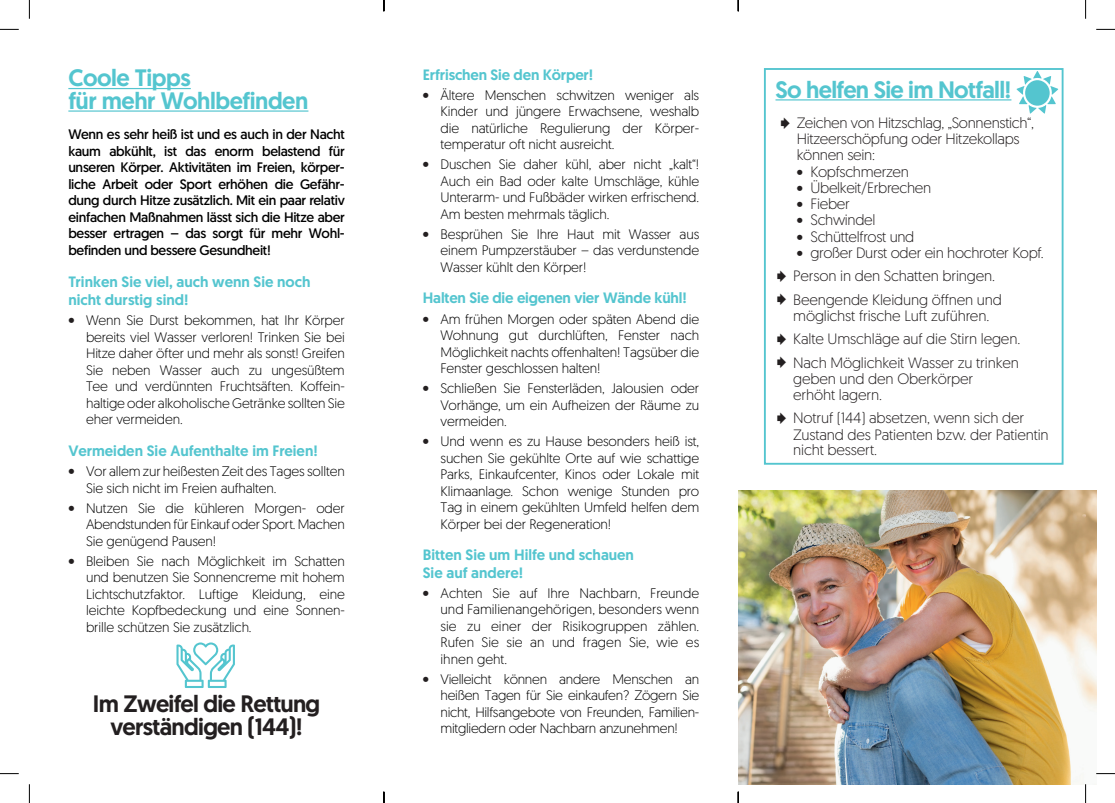
<style>
.page{position:relative;width:1115px;height:803px;background:#fff}
.page>*{position:absolute;margin:0;border:0;box-sizing:border-box;transform-origin:0 0}
.t1{font:500 23.75px/22.5px "Geomanist";letter-spacing:-.02em;color:#54c5cf}
.t2{font:500 23.75px/22.5px "Geomanist";letter-spacing:-.03em;color:#231f20;text-align:center}
.t3{font:300 15px/23.4px "Geomanist";letter-spacing:-.01em;color:#231f20}
.t4{font:500 15px/18px "Geomanist";color:#54c5cf}
.t5{font:300 13.75px/16.5px "Geomanist";letter-spacing:-.01em;color:#000001;text-align:justify}
.t6{font:13.75px/16.5px "Geomanist";letter-spacing:-.02em;color:#000001;text-align:justify}
.s1{font-size:15px;color:#231f20}
</style>
<div class="page">
<div style="left:764px;top:68px;width:299px;height:397px;background:#fff;border:2px solid #54c5cf"></div>
<hr style="left:775px;top:99px;width:236px;height:1px;background:#54c5cf">
<svg style="left:1016px;top:71px;width:42px;height:43px"></svg>
<hr style="left:68px;top:88px;width:123px;height:1px;background:#54c5cf">
<hr style="left:68px;top:110px;width:240px;height:2px;background:#54c5cf">
<svg style="left:176px;top:642px;width:59px;height:46px"></svg>
<img style="left:738px;top:490px;width:358px;height:294px">
<svg style="left:0;top:29px;width:19px;height:1px"></svg>
<svg style="left:1096px;top:29px;width:19px;height:1px"></svg>
<svg style="left:0;top:773px;width:19px;height:1px"></svg>
<svg style="left:1096px;top:773px;width:19px;height:1px"></svg>
<svg style="left:29px;top:0;width:1px;height:19px"></svg>
<svg style="left:29px;top:784px;width:1px;height:19px"></svg>
<svg style="left:1085px;top:0;width:1px;height:19px"></svg>
<svg style="left:1085px;top:784px;width:1px;height:19px"></svg>
<svg style="left:737px;top:0;width:2px;height:11px"></svg>
<svg style="left:737px;top:792px;width:2px;height:11px"></svg>
<h1 class="t1" style="left:68px;top:66px;width:241px">Coole Tipps<br>für mehr Wohlbefinden</h1>
<p class="t6" style="left:68px;top:126px;width:278px">Wenn es sehr heiß ist und es auch in der Nacht kaum abkühlt, ist das enorm belastend für unseren Körper. Aktivitäten im Freien, körper&shy;liche Arbeit oder Sport erhöhen die Gefähr&shy;dung durch Hitze zusätzlich. Mit ein paar relativ einfachen Maßnahmen lässt sich die Hitze aber besser ertragen – das sorgt für mehr Wohl&shy;befinden und bessere Gesundheit!</p>
<p class="t4" style="left:68px;top:273px;width:244px">Trinken Sie viel, auch wenn Sie noch nicht durstig sind!</p>
<p class="t5" style="left:86px;top:312px;width:260px;text-indent:-18px"><span class="s1">•</span> Wenn Sie Durst bekommen, hat Ihr Körper bereits viel Wasser verloren! Trinken Sie bei Hitze daher öfter und mehr als sonst! Greifen Sie neben Wasser auch zu ungesüßtem Tee und verdünnten Fruchtsäften. Koffein&shy;haltige oder alkoholische Getränke sollten Sie eher vermeiden.</p>
<p class="t4" style="left:68px;top:442px;width:251px">Vermeiden Sie Aufenthalte im Freien!</p>
<p class="t5" style="left:86px;top:463px;width:260px;text-indent:-18px"><span class="s1">•</span> Vor allem zur heißesten Zeit des Tages sollten<br>Sie sich nicht im Freien aufhalten.</p>
<p class="t5" style="left:86px;top:499px;width:260px;text-indent:-18px"><span class="s1">•</span> Nutzen Sie die kühleren Morgen- oder Abendstunden für Einkauf oder Sport. Machen Sie genügend Pausen!</p>
<p class="t5" style="left:86px;top:552px;width:260px;text-indent:-18px"><span class="s1">•</span> Bleiben Sie nach Möglichkeit im Schatten und benutzen Sie Sonnencreme mit hohem Lichtschutzfaktor. Luftige Kleidung, eine leichte Kopfbedeckung und eine Sonnen&shy;brille schützen Sie zusätzlich.</p>
<h1 class="t2" style="left:93px;top:692px;width:229px">Im Zweifel die Rettung verständigen (144)!</h1>
<p class="t4" style="left:423px;top:65px;width:172px">Erfrischen Sie den Körper!</p>
<p class="t5" style="left:440px;top:86px;width:260px;text-indent:-18px"><span class="s1">•</span> Ältere Menschen schwitzen weniger als Kinder und jüngere Erwachsene, weshalb die natürliche Regulierung der Körper&shy;temperatur oft nicht ausreicht.</p>
<p class="t5" style="left:440px;top:156px;width:260px;text-indent:-18px"><span class="s1">•</span> Duschen Sie daher kühl, aber nicht „kalt“!<br>Auch ein Bad oder kalte Umschläge, kühle Unterarm- und Fußbäder wirken erfrischend.<br>Am besten mehrmals täglich.</p>
<p class="t5" style="left:440px;top:225px;width:260px;text-indent:-18px"><span class="s1">•</span> Besprühen Sie Ihre Haut mit Wasser aus einem Pumpzerstäuber – das verdunstende Wasser kühlt den Körper!</p>
<p class="t4" style="left:423px;top:289px;width:265px">Halten Sie die eigenen vier Wände kühl!</p>
<p class="t5" style="left:440px;top:310px;width:260px;text-indent:-18px"><span class="s1">•</span> Am frühen Morgen oder späten Abend die Wohnung gut durchlüften, Fenster nach Möglichkeit nachts offenhalten! Tagsüber die Fenster geschlossen halten!</p>
<p class="t5" style="left:440px;top:379px;width:260px;text-indent:-18px"><span class="s1">•</span> Schließen Sie Fensterläden, Jalousien oder Vorhänge, um ein Aufheizen der Räume zu vermeiden.</p>
<p class="t5" style="left:440px;top:432px;width:260px;text-indent:-18px"><span class="s1">•</span> Und wenn es zu Hause besonders heiß ist, suchen Sie gekühlte Orte auf wie schattige Parks, Einkaufcenter, Kinos oder Lokale mit Klimaanlage. Schon wenige Stunden pro Tag in einem gekühlten Umfeld helfen dem Körper bei der Regeneration!</p>
<p class="t4" style="left:423px;top:546px;width:213px;line-height:17.5px">Bitten Sie um Hilfe und schauen<br>Sie auf andere!</p>
<p class="t5" style="left:440px;top:584px;width:260px;text-indent:-18px"><span class="s1">•</span> Achten Sie auf Ihre Nachbarn, Freunde und Familienangehörigen, besonders wenn sie zu einer der Risikogruppen zählen.<br>Rufen Sie sie an und fragen Sie, wie es ihnen geht.</p>
<p class="t5" style="left:440px;top:670px;width:260px;text-indent:-18px"><span class="s1">•</span> Vielleicht können andere Menschen an heißen Tagen für Sie einkaufen? Zögern Sie nicht, Hilfsangebote von Freunden, Familien&shy;mitgliedern oder Nachbarn anzunehmen!</p>
<h1 class="t1" style="left:775px;top:78px;width:237px">So helfen Sie im Notfall!</h1>
<p class="t3" style="left:797px;top:114px;width:239px;line-height:16.2px">Zeichen von Hitzschlag, „Sonnenstich“,<br>Hitzeerschöpfung oder Hitzekollaps können sein:</p>
<p class="t3" style="left:797px;top:159px;width:114px">• Kopfschmerzen</p>
<p class="t3" style="left:797px;top:175px;width:136px">• Übelkeit/Erbrechen</p>
<p class="t3" style="left:797px;top:192px;width:55px">• Fieber</p>
<p class="t3" style="left:797px;top:208px;width:80px">• Schwindel</p>
<p class="t3" style="left:797px;top:224px;width:119px">• Schüttelfrost und</p>
<p class="t3" style="left:793px;top:240px;width:252px">• großer Durst oder ein hochroter Kopf.<br>Person in den Schatten bringen.<br>Beengende Kleidung öffnen und</p>
<p class="t3" style="left:793px;top:303px;width:228px">möglichst frische Luft zuführen.<br>Kalte Umschläge auf die Stirn legen.<br>Nach Möglichkeit Wasser zu trinken</p>
<p class="t3" style="left:793px;top:370px;width:182px;line-height:16.2px">geben und den Oberkörper erhöht lagern.</p>
<p class="t3" style="left:793px;top:410px;width:257px;line-height:15.6px">Notruf (144) absetzen, wenn sich der<br>Zustand des Patienten bzw. der Patientin nicht bessert.</p>
</div>
